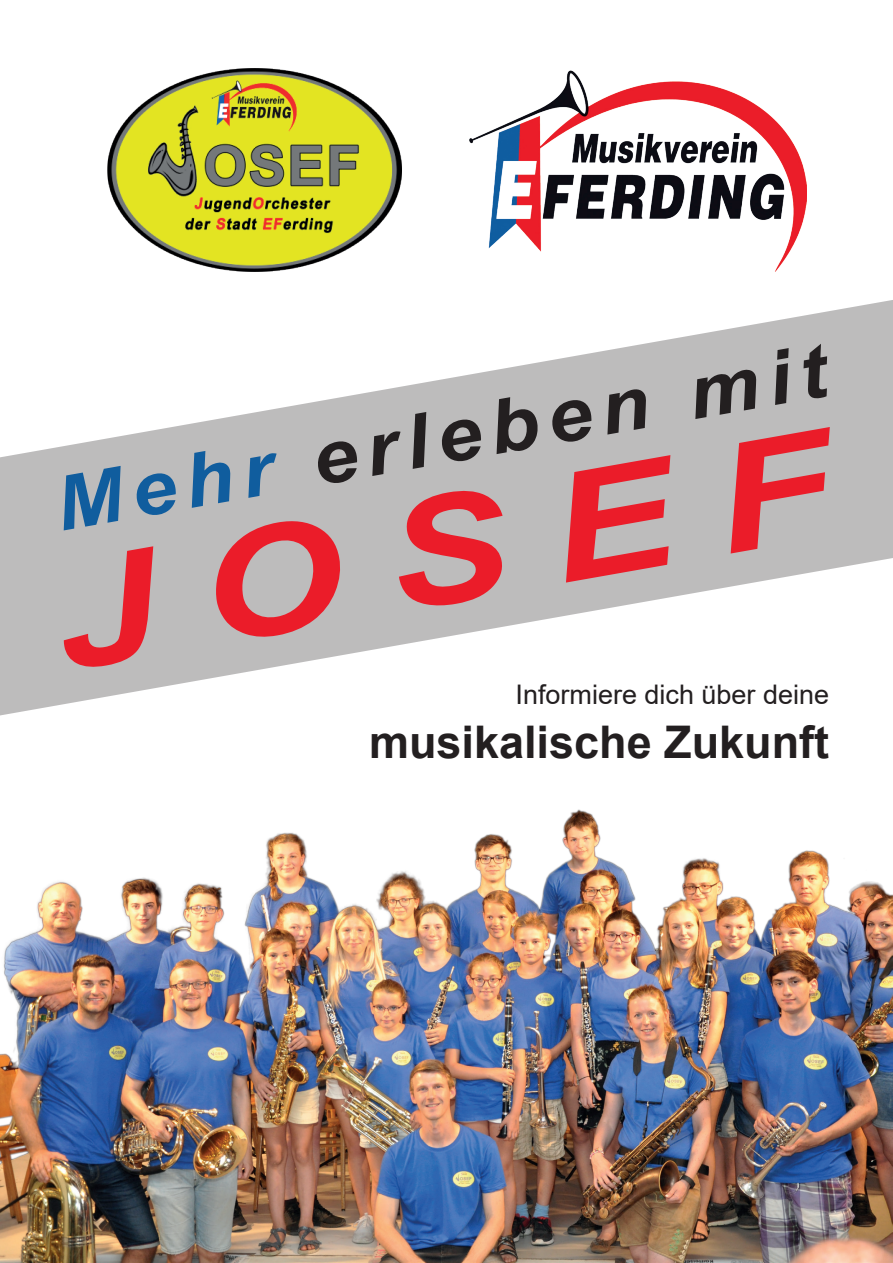
<style>
.page{position:relative;width:893px;height:1263px;background:#fff}
.page>*{position:absolute;margin:0;border:0;box-sizing:border-box;transform-origin:0 0}
.t1{font:italic 700 150px "Arial";color:#eb1c29;scale:1.22 1}
.t2{font:italic 700 75px "Arial";color:#231f20;scale:1.07 1}
.t3{font:700 45px "Arial";color:#231f20}
.t4{font:27px "Arial";color:#231f20}
.s1{color:#105d9e}
</style>
<div class="page">
<img style="left:0;top:809px;width:893px;height:454px">
<svg style="left:0;top:300px;width:893px;height:416px;fill:#bdbcbc"></svg>
<img style="left:469px;top:70px;width:337px;height:202px">
<img style="left:107px;top:68px;width:295px;height:204px">
<h2 class="t2" style="left:47px;top:456px;width:731px;rotate:-10deg"><span class="s1">Mehr</span> erleben mit</h2>
<h1 class="t1" style="left:37px;top:521px;width:643px;rotate:-10deg">JOSEF</h1>
<p class="t4" style="left:515px;top:676px;width:315px">Informiere dich über deine</p>
<h3 class="t3" style="left:369px;top:711px;width:462px">musikalische Zukunft</h3>
</div>
